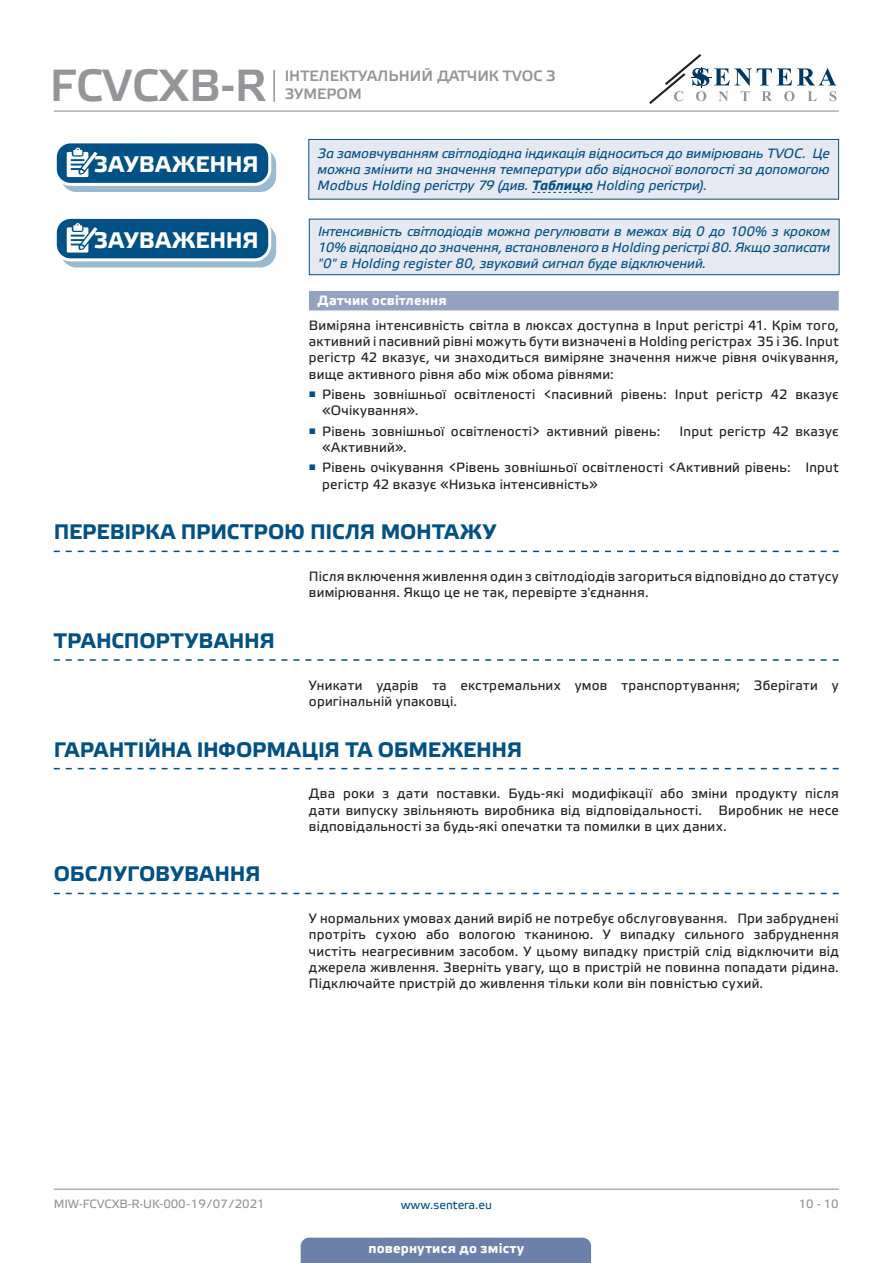
<style>
.page{position:relative;width:893px;height:1263px;background:#fff}
.page>*{position:absolute;margin:0;border:0;box-sizing:border-box;transform-origin:0 0}
.t1{font:45px "Etelka Medium Pro";color:#939598}
.t2{font:700 22.5px "Etelka Text Pro";letter-spacing:.01em;color:#fff}
.t3{font:700 21px "Etelka Text Pro";letter-spacing:-.005em;color:#015186}
.t4{font:15px/18px "Etelka Medium Pro";color:#939598}
.body{font:13.5px/16.2px "Etelka Text Pro";letter-spacing:.015em;color:#231f20}
.attention{font:italic 13.5px/16.2px "Etelka Text Pro";letter-spacing:-.005em;color:#015186;text-align:justify}
.Number-roman{font:700 13.5px "Etelka Text Pro";letter-spacing:.015em;color:#fff}
.t5{font:12px "Etelka Text Pro";color:#939598}
.t6{font:12px "Etelka Text Pro";color:#015186}
.s1{font-weight:700}
</style>
<div class="page">
<hr style="left:54px;top:111px;width:785px;height:1px;background:#939598">
<hr style="left:54px;top:1188px;width:785px;height:2px;background:#939598">
<svg style="left:649px;top:54px;width:187px;height:50px"></svg>
<div style="left:301px;top:1237px;width:290px;height:26px;background:#6c81aa"></div>
<hr style="left:273px;top:70px;width:2px;height:32px;background:#939598">
<div style="left:309px;top:291px;width:530px;height:19px;background:#94a2c2"></div>
<svg style="left:54px;top:551px;width:785px;height:1px"></svg>
<div style="left:61px;top:149px;width:215px;height:42px;background:#9abacf;border-radius:15px"></div>
<div style="left:61px;top:148px;width:215px;height:44px;border:1px solid #015186;border-radius:15px"></div>
<div style="left:55px;top:142px;width:215px;height:42px;background:#015186;border-radius:15px"></div>
<div style="left:54px;top:140px;width:217px;height:46px;border:3px solid #fff;border-radius:15px"></div>
<svg style="left:67px;top:148px;width:43px;height:37px"></svg>
<div style="left:309px;top:139px;width:530px;height:60px;background:#e6e9f1"></div>
<svg style="left:532px;top:192px;width:61px;height:1px"></svg>
<div style="left:308px;top:139px;width:531px;height:61px;border:1px solid #015186"></div>
<svg style="left:61px;top:224px;width:215px;height:43px"></svg>
<div style="left:61px;top:224px;width:215px;height:43px;border:1px solid #015186;border-radius:15px"></div>
<div style="left:55px;top:217px;width:215px;height:43px;background:#015186;border-radius:15px"></div>
<div style="left:54px;top:216px;width:217px;height:45px;border:3px solid #fff;border-radius:15px"></div>
<svg style="left:67px;top:223px;width:43px;height:38px"></svg>
<div style="left:309px;top:219px;width:530px;height:56px;background:#e6e9f1"></div>
<div style="left:309px;top:219px;width:530px;height:56px;border:1px solid #015186"></div>
<svg style="left:54px;top:659px;width:785px;height:2px"></svg>
<svg style="left:54px;top:768px;width:785px;height:1px"></svg>
<svg style="left:54px;top:893px;width:785px;height:1px"></svg>
<h1 class="t1" style="left:50px;top:61px;width:218px">FCVCXB-R</h1>
<p class="t4" style="left:285px;top:67px;width:273px">ІНТЕЛЕКТУАЛЬНИЙ ДАТЧИК TVOC З<br>ЗУМЕРОМ</p>
<p class="t2" style="left:94px;top:150px;width:167px">ЗАУВАЖЕННЯ</p>
<p class="attention" style="left:318px;top:146px;width:514px">За замовчуванням світлодіодна індикація відноситься до вимірювань TVOC. Це можна змінити на значення температури або відносної вологості за допомогою Modbus Holding регістру 79 (див. <span class="s1">Таблицю</span> Holding регістри).</p>
<p class="t2" style="left:94px;top:226px;width:167px">ЗАУВАЖЕННЯ</p>
<p class="attention" style="left:318px;top:224px;width:514px">Інтенсивність світлодіодів можна регулювати в межах від 0 до 100% з кроком 10% відповідно до значення, встановленого в Holding регістрі 80. Якщо записати "0" в Holding register 80, звуковий сигнал буде відключений.</p>
<p class="Number-roman" style="left:317px;top:292px;width:131px">Датчик освітлення</p>
<p class="body" style="left:309px;top:318px;width:531px;text-align:justify">Виміряна інтенсивність світла в люксах доступна в Input регістрі 41. Крім того, активний і пасивний рівні можуть бути визначені в Holding регістрах 35 і 36. Input регістр 42 вказує, чи знаходиться виміряне значення нижче рівня очікування, вище активного рівня або між обома рівнями:</p>
<p class="body" style="left:322px;top:387px;width:518px;text-indent:-13px"><sup>■</sup> Рівень зовнішньої освітленості &lt;пасивний рівень: Input регістр 42 вказує «Очікування».</p>
<p class="body" style="left:309px;top:424px;width:353px"><sup>■</sup> Рівень зовнішньої освітленості&gt; активний рівень:</p>
<p class="body" style="left:680px;top:424px;width:161px">Input регістр 42 вказує</p>
<p class="body" style="left:322px;top:440px;width:86px">«Активний».</p>
<p class="body" style="left:322px;top:460px;width:518px;text-indent:-13px"><sup>■</sup> Рівень очікування &lt;Рівень зовнішньої освітленості &lt;Активний рівень: Input регістр 42 вказує «Низька інтенсивність»</p>
<p class="t3" style="left:54px;top:519px;width:444px">ПЕРЕВІРКА ПРИСТРОЮ ПІСЛЯ МОНТАЖУ</p>
<p class="body" style="left:309px;top:569px;width:531px">Після включення живлення один з світлодіодів загориться відповідно до статусу вимірювання. Якщо це не так, перевірте з'єднання.</p>
<p class="t3" style="left:54px;top:627px;width:223px">ТРАНСПОРТУВАННЯ</p>
<p class="body" style="left:309px;top:678px;width:531px">Уникати ударів та екстремальних умов транспортування; Зберігати у оригінальній упаковці.</p>
<p class="t3" style="left:54px;top:736px;width:470px">ГАРАНТІЙНА ІНФОРМАЦІЯ ТА ОБМЕЖЕННЯ</p>
<p class="body" style="left:309px;top:786px;width:531px;text-align:justify">Два роки з дати поставки. Будь-які модифікації або зміни продукту після дати випуску звільняють виробника від відповідальності. Виробник не несе відповідальності за будь-які опечатки та помилки в цих даних.</p>
<p class="t3" style="left:54px;top:861px;width:208px">ОБСЛУГОВУВАННЯ</p>
<p class="body" style="left:309px;top:911px;width:531px;text-align:justify">У нормальних умовах даний виріб не потребує обслуговування. При забруднені протріть сухою або вологою тканиною. У випадку сильного забруднення чистіть неагресивним засобом. У цьому випадку пристрій слід відключити від джерела живлення. Зверніть увагу, що в пристрій не повинна попадати рідина.<br>Підключайте пристрій до живлення тільки коли він повністью сухий.</p>
<p class="t5" style="left:54px;top:1197px;width:212px">MIW-FCVCXB-R-UK-000 - 19 / 07 / 2021</p>
<p class="t6" style="left:401px;top:1198px;width:93px">www.sentera.eu</p>
<p class="t5" style="left:799px;top:1197px;width:42px">10 - 10</p>
<p class="Number-roman" style="left:368px;top:1239px;width:157px">повернутися до змісту</p>
</div>
